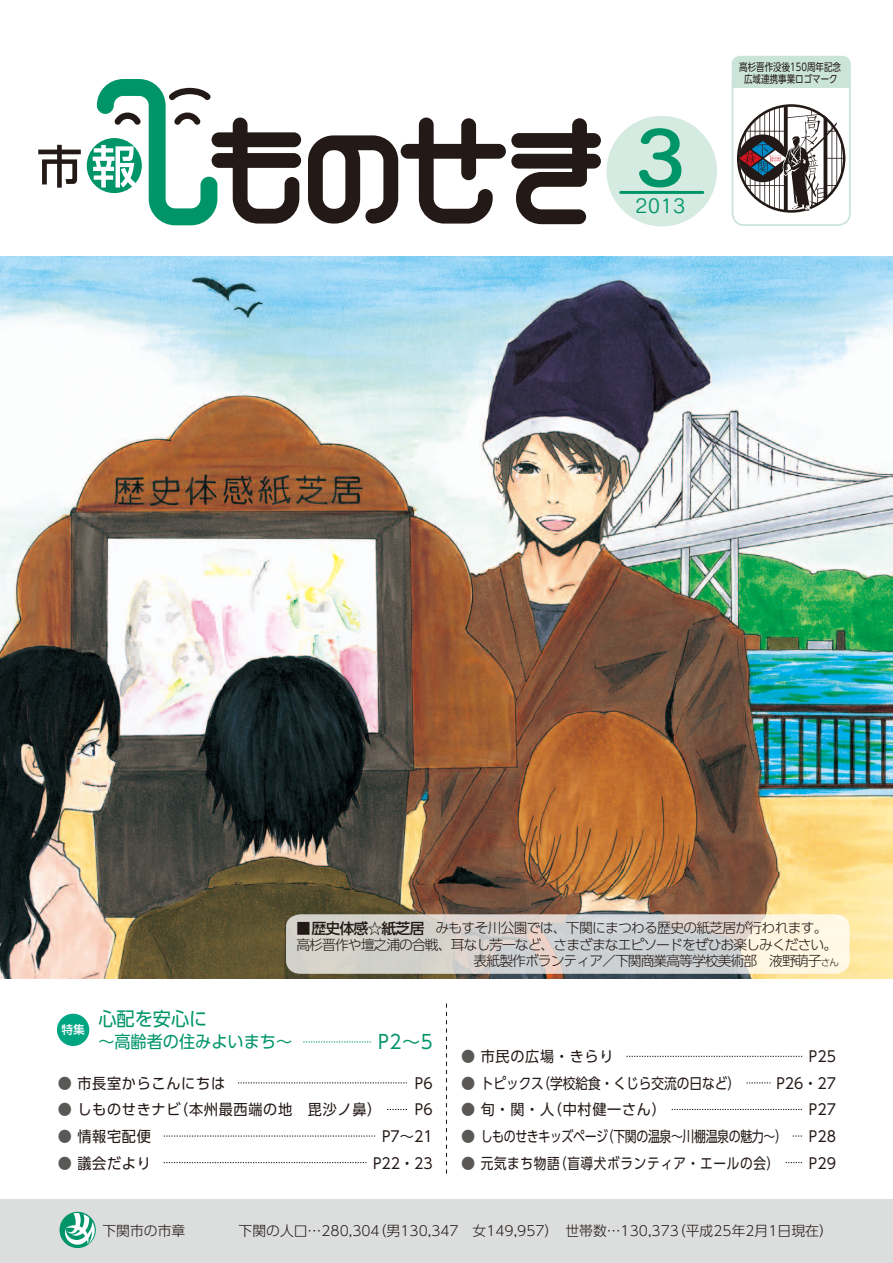
<style>
.page{position:relative;width:893px;height:1263px;background:#fff}
.page>*{position:absolute;margin:0;border:0;box-sizing:border-box;transform-origin:0 0}
.t1{font:71.7px "Seurat Pro DB";color:#009569;scale:1.3 1}
.t2{font:19.2px "UD Shin Go Pro";color:#009569;scale:.95 1}
.t3{font:18.6px "Seurat Pro M";color:#009569;scale:1.2 1}
.t4{font:16.95px "UD Shin Go Pro";color:#009569;scale:.95 1}
.t5{font:14.85px "UD Shin Go Pro";letter-spacing:.05em;color:#231916;scale:.95 1}
.t6{font:14.85px "UD Shin Go Pro";letter-spacing:.05em;color:#231916;scale:.85 1}
.t7{font:14.85px "UD Shin Go Pro";letter-spacing:-.03em;color:#231916;scale:.8 1}
.t8{font:14.85px "UD Shin Go Pro";color:#231916;scale:.85 1}
.t9{font:500 14.85px "UD Shin Go Pro";letter-spacing:-.055em;color:#231916;scale:.95 1}
.t10{font:300 13.8px/15.9px "UD Shin Go Pro";letter-spacing:-.055em;color:#231916;text-align:right}
.t11{font:300 13.8px "UD Shin Go Pro";color:#231916}
.t12{font:500 11.7px "UD Shin Go Pro";color:#fff}
.t13{font:10.65px/12.8px "UD Shin Go Pro";color:#231916;text-align:center;scale:.8 1}
.s1{font-size:9.6px}
.s2{color:#595857}
</style>
<div class="page">
<img style="left:0;top:256px;width:893px;height:723px">
<div style="left:0;top:1199px;width:893px;height:64px;background:#dcdddd"></div>
<svg style="left:286px;top:914px;width:564px;height:60px;background:#d9d6d0"></svg>
<div style="left:60px;top:1212px;width:36px;height:36px;background:#009569;border-radius:50%"></div>
<svg style="left:65px;top:1213px;width:30px;height:32px"></svg>
<svg style="left:308px;top:118px;width:293px;height:106px"></svg>
<div style="left:87px;top:138px;width:55px;height:55px;background:#009569;border-radius:50%"></div>
<svg style="left:38px;top:145px;width:43px;height:43px"></svg>
<svg style="left:93px;top:79px;width:208px;height:146px"></svg>
<svg style="left:238px;top:1083px;width:169px;height:1px"></svg>
<svg style="left:387px;top:1109px;width:20px;height:1px"></svg>
<svg style="left:164px;top:1136px;width:211px;height:1px"></svg>
<svg style="left:164px;top:1162px;width:202px;height:1px"></svg>
<svg style="left:626px;top:1056px;width:176px;height:1px"></svg>
<svg style="left:746px;top:1083px;width:24px;height:1px"></svg>
<svg style="left:672px;top:1109px;width:130px;height:1px"></svg>
<svg style="left:786px;top:1162px;width:16px;height:1px"></svg>
<svg style="left:303px;top:1042px;width:68px;height:1px"></svg>
<div style="left:57px;top:1014px;width:32px;height:32px;background:#00a582;border-radius:50%"></div>
<svg style="left:731px;top:56px;width:120px;height:170px"></svg>
<div style="left:606px;top:116px;width:111px;height:110px;background:#d5eae0;border-radius:50%"></div>
<hr style="left:621px;top:191px;width:82px;height:3px;background:#009569">
<svg style="left:446px;top:1003px;width:1px;height:170px"></svg>
<h1 class="t1" style="left:637px;top:111px;width:37px">3</h1>
<h3 class="t3" style="left:636px;top:194px;width:42px">2013</h3>
<p class="t13" style="left:739px;top:60px;width:129px">高杉晋作没後150周年記念広域連携事業ロゴマーク</p>
<p class="t9" style="left:296px;top:916px;width:136px">■歴史体感☆紙芝居</p>
<p class="t10" style="left:296px;top:936px;width:544px">高杉晋作や壇之浦の合戦、耳なし芳一など、さまざまなエピソードをぜひお楽しみください。表紙製作ボランティア／下関商業高等学校美術部　液野萌子<span class="s1">さん</span></p>
<p class="t10" style="left:435px;top:920px;width:394px">みもすそ川公園では、下関にまつわる歴史の紙芝居が行われます。</p>
<p class="t12" style="left:61px;top:1020px;width:25px">特集</p>
<h2 class="t2" style="left:98px;top:1003px;width:116px">心配を安心に</h2>
<p class="t4" style="left:98px;top:1027px;width:206px">～高齢者の住みよいまち～</p>
<h2 class="t2" style="left:378px;top:1026px;width:59px">2P ～5</h2>
<p class="t5" style="left:461px;top:1044px;width:162px"><span class="s2">●</span> 市民の広場・きらり</p>
<p class="t5" style="left:809px;top:1044px;width:30px">P25</p>
<p class="t5" style="left:58px;top:1071px;width:178px"><span class="s2">●</span> 市長室からこんにちは</p>
<p class="t5" style="left:415px;top:1071px;width:20px">6P</p>
<p class="t6" style="left:461px;top:1071px;width:99px"><span class="s2">●</span> トピックス</p>
<p class="t8" style="left:538px;top:1071px;width:240px">（学校給食・くじら交流の日など）</p>
<p class="t5" style="left:776px;top:1071px;width:64px">P26・27</p>
<p class="t5" style="left:58px;top:1098px;width:131px"><span class="s2">●</span> しものせきナビ</p>
<p class="t5" style="left:174px;top:1098px;width:220px">（本州最西端の地　毘沙ノ鼻）</p>
<p class="t5" style="left:415px;top:1098px;width:20px">6P</p>
<p class="t5" style="left:461px;top:1098px;width:217px"><span class="s2">●</span> 旬・関・ （人 中村健一さん）</p>
<p class="t5" style="left:809px;top:1098px;width:30px">P27</p>
<p class="t5" style="left:58px;top:1124px;width:99px"><span class="s2">●</span> 情報宅配便</p>
<p class="t5" style="left:382px;top:1124px;width:55px">7P ~21</p>
<p class="t7" style="left:461px;top:1124px;width:185px"><span class="s2">●</span> しものせきキッズページ</p>
<p class="t7" style="left:602px;top:1124px;width:233px">（下関の温泉～川棚温泉の魅力～）</p>
<p class="t5" style="left:809px;top:1124px;width:30px">P28</p>
<p class="t5" style="left:58px;top:1151px;width:99px"><span class="s2">●</span> 議会だより</p>
<p class="t5" style="left:373px;top:1151px;width:64px">P22・23</p>
<p class="t6" style="left:554px;top:1151px;width:266px">（盲導犬ボランティア・エールの会）</p>
<p class="t6" style="left:461px;top:1151px;width:118px"><span class="s2">●</span> 元気まち物語</p>
<p class="t5" style="left:809px;top:1151px;width:30px">P29</p>
<p class="t10" style="left:102px;top:1223px;width:84px">下関市の市章</p>
<p class="t11" style="left:373px;top:1220px;width:308px">（男130,347　女149,957）　世帯数…130,373</p>
<p class="t11" style="left:672px;top:1220px;width:162px">（平成25年2月1日現在(</p>
<p class="t11" style="left:239px;top:1220px;width:143px">下関の人口…280,304</p>
</div>
